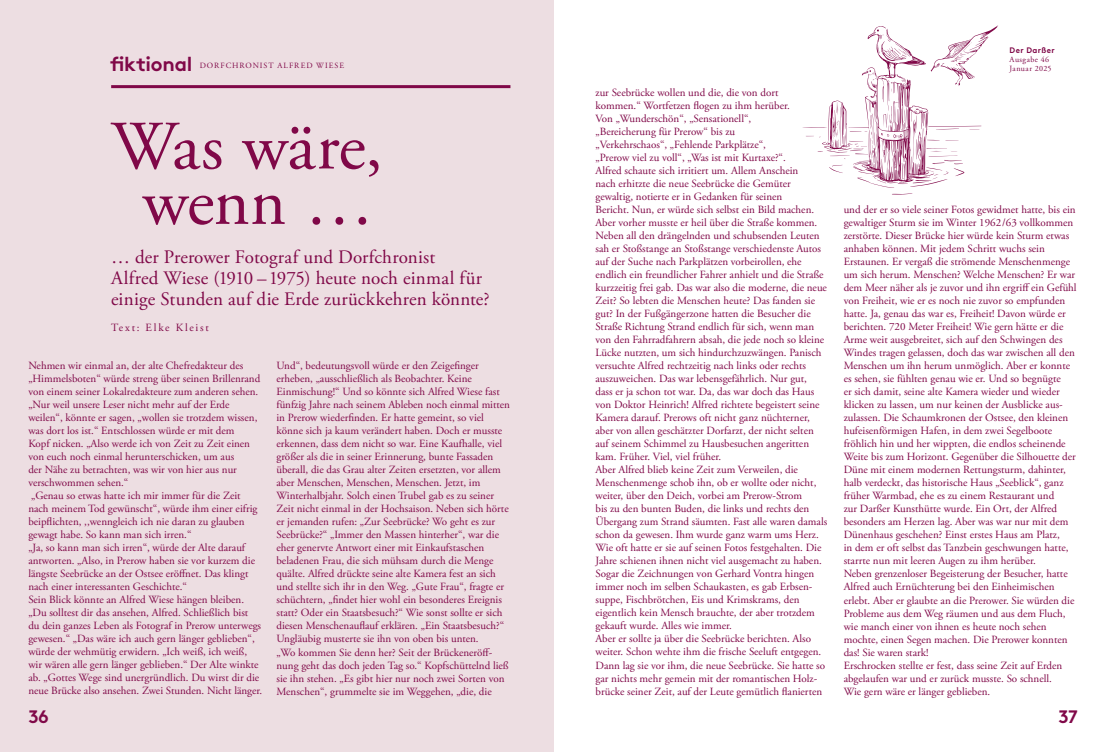
<style>
.page{position:relative;width:1106px;height:752px;background:#fff}
.page>*{position:absolute;margin:0;border:0;box-sizing:border-box;transform-origin:0 0}
.t1{font:69px/55.3px "Adobe Garamond Pro";letter-spacing:-.01em;color:#800848;text-align:center}
.t2{font:20px "Brown Std Bold Alt";letter-spacing:-.01em;color:#800848}
.t3{font:19px/21px "Adobe Garamond Pro";color:#800848}
.t4{font:18px "Brown Std Bold Alt";color:#800848}
.t5{font:11px/13px "Adobe Garamond Pro";color:#800848}
.t6{font:11px "Adobe Garamond Pro";letter-spacing:.16em;color:#800848}
.t7{font:8px "Adobe Garamond Pro";letter-spacing:.12em;color:#800848}
.t8{font:8px/9px "Adobe Garamond Pro";letter-spacing:.055em;color:#800848}
.t9{font:8px "Brown Std Bold Alt";letter-spacing:.055em;color:#800848}
</style>
<div class="page">
<div style="left:0;top:0;width:553px;height:751px;background:#eddee2"></div>
<hr style="left:111px;top:85px;width:399px;height:3px;background:#800848">
<svg style="left:802px;top:25px;width:196px;height:169px"></svg>
<h2 class="t2" style="left:110px;top:52px;width:84px">fiktional</h2>
<p class="t7" style="left:200px;top:61px;width:146px">DORFCHRONIST ALFRED WIESE</p>
<h1 class="t1" style="left:111px;top:121px;width:273px">Was wäre, wenn …</h1>
<h3 class="t3" style="left:111px;top:247px;width:380px">… der Prerower Fotograf und Dorfchronist<br>Alfred Wiese (1910 –1975) heute noch einmal für einige Stunden auf die Erde zurückkehren könnte?</h3>
<p class="t6" style="left:111px;top:321px;width:99px">Text: Elke Kleist</p>
<p class="t5" style="left:28px;top:359px;width:235px">Nehmen wir einmal an, der alte Chefredakteur des „Himmelsboten“ würde streng über seinen Brillenrand von einem seiner Lokalredakteure zum anderen sehen. „Nur weil unsere Leser nicht mehr auf der Erde weilen“, könnte er sagen, „wollen sie trotzdem wissen, was dort los ist.“ Entschlossen würde er mit dem<br>Kopf nicken. „Also werde ich von Zeit zu Zeit einen von euch noch einmal herunterschicken, um aus<br>der Nähe zu betrachten, was wir von hier aus nur verschwommen sehen.“<br>„Genau so etwas hatte ich mir immer für die Zeit<br>nach meinem Tod gewünscht“, würde ihm einer eifrig beipflichten, ,,wenngleich ich nie daran zu glauben gewagt habe. So kann man sich irren.“<br>„Ja, so kann man sich irren“, würde der Alte darauf antworten. „Also, in Prerow haben sie vor kurzem die längste Seebrücke an der Ostsee eröffnet. Das klingt nach einer interessanten Geschichte.“<br>Sein Blick könnte an Alfred Wiese hängen bleiben. „Du solltest dir das ansehen, Alfred. Schließlich bist<br>du dein ganzes Leben als Fotograf in Prerow unterwegs gewesen.“ „Das wäre ich auch gern länger geblieben“, würde der wehmütig erwidern. „Ich weiß, ich weiß, wir wären alle gern länger geblieben.“ Der Alte winkte ab. „Gottes Wege sind unergründlich. Du wirst dir die neue Brücke also ansehen. Zwei Stunden. Nicht länger.</p>
<p class="t5" style="left:276px;top:359px;width:235px">Und“, bedeutungsvoll würde er den Zeigefinger erheben, „ausschließlich als Beobachter. Keine Einmischung!“ Und so könnte sich Alfred Wiese fast fünfzig Jahre nach seinem Ableben noch einmal mitten in Prerow wiederfinden. Er hatte gemeint, so viel könne sich ja kaum verändert haben. Doch er musste erkennen, dass dem nicht so war. Eine Kaufhalle, viel größer als die in seiner Erinnerung, bunte Fassaden überall, die das Grau alter Zeiten ersetzten, vor allem aber Menschen, Menschen, Menschen. Jetzt, im Winterhalbjahr. Solch einen Trubel gab es zu seiner Zeit nicht einmal in der Hochsaison. Neben sich hörte er jemanden rufen: „Zur Seebrücke? Wo geht es zur Seebrücke?“ „Immer den Massen hinterher“, war die eher genervte Antwort einer mit Einkaufstaschen beladenen Frau, die sich mühsam durch die Menge quälte. Alfred drückte seine alte Kamera fest an sich und stellte sich ihr in den Weg. „Gute Frau“, fragte er schüchtern, „findet hier wohl ein besonderes Ereignis statt? Oder ein Staatsbesuch?“ Wie sonst sollte er sich diesen Menschenauflauf erklären. „Ein Staatsbesuch?“ Ungläubig musterte sie ihn von oben bis unten.<br>„Wo kommen Sie denn her? Seit der Brückeneröff&shy;nung geht das doch jeden Tag so.“ Kopfschüttelnd ließ sie ihn stehen. „Es gibt hier nur noch zwei Sorten von Menschen“, grummelte sie im Weggehen, „die, die</p>
<h3 class="t4" style="left:28px;top:705px;width:22px">36</h3>
<p class="t5" style="left:595px;top:86px;width:233px">zur Seebrücke wollen und die, die von dort<br>kommen.“ Wortfetzen flogen zu ihm herüber.<br>Von „Wunderschön“, „Sensationell“,<br>„Bereicherung für Prerow“ bis zu<br>„Verkehrschaos“, „Fehlende Parkplätze“,<br>„Prerow viel zu voll“, „Was ist mit Kurtaxe?“.<br>Alfred schaute sich irritiert um. Allem Anschein<br>nach erhitzte die neue Seebrücke die Gemüter gewaltig, notierte er in Gedanken für seinen<br>Bericht. Nun, er würde sich selbst ein Bild machen.<br>Aber vorher musste er heil über die Straße kommen.<br>Neben all den drängelnden und schubsenden Leuten sah er Stoßstange an Stoßstange verschiedenste Autos auf der Suche nach Parkplätzen vorbeirollen, ehe endlich ein freundlicher Fahrer anhielt und die Straße kurzzeitig frei gab. Das war also die moderne, die neue Zeit? So lebten die Menschen heute? Das fanden sie gut? In der Fußgängerzone hatten die Besucher die Straße Richtung Strand endlich für sich, wenn man von den Fahrradfahrern absah, die jede noch so kleine Lücke nutzten, um sich hindurchzuzwängen. Panisch versuchte Alfred rechtzeitig nach links oder rechts auszuweichen. Das war lebensgefährlich. Nur gut,<br>dass er ja schon tot war. Da, das war doch das Haus von Doktor Heinrich! Alfred richtete begeistert seine Kamera darauf. Prerows oft nicht ganz nüchterner, aber von allen geschätzter Dorfarzt, der nicht selten auf seinem Schimmel zu Hausbesuchen angeritten kam. Früher. Viel, viel früher.<br>Aber Alfred blieb keine Zeit zum Verweilen, die Menschenmenge schob ihn, ob er wollte oder nicht, weiter, über den Deich, vorbei am Prerow-Strom<br>bis zu den bunten Buden, die links und rechts den Übergang zum Strand säumten. Fast alle waren damals schon da gewesen. Ihm wurde ganz warm ums Herz.<br>Wie oft hatte er sie auf seinen Fotos festgehalten. Die Jahre schienen ihnen nicht viel ausgemacht zu haben.<br>Sogar die Zeichnungen von Gerhard Vontra hingen immer noch im selben Schaukasten, es gab Erbsen&shy;suppe, Fischbrötchen, Eis und Krimskrams, den eigentlich kein Mensch brauchte, der aber trotzdem gekauft wurde. Alles wie immer.<br>Aber er sollte ja über die Seebrücke berichten. Also weiter. Schon wehte ihm die frische Seeluft entgegen.<br>Dann lag sie vor ihm, die neue Seebrücke. Sie hatte so gar nichts mehr gemein mit der romantischen Holz&shy;brücke seiner Zeit, auf der Leute gemütlich flanierten</p>
<p class="t9" style="left:1009px;top:45px;width:47px">Der Darßer</p>
<p class="t8" style="left:1009px;top:55px;width:44px">Ausgabe 46<br>Januar 2025</p>
<p class="t5" style="left:843px;top:203px;width:234px">und der er so viele seiner Fotos gewidmet hatte, bis ein gewaltiger Sturm sie im Winter 1962/63 vollkommen zerstörte. Dieser Brücke hier würde kein Sturm etwas anhaben können. Mit jedem Schritt wuchs sein Erstaunen. Er vergaß die strömende Menschenmenge um sich herum. Menschen? Welche Menschen? Er war dem Meer näher als je zuvor und ihn ergriff ein Gefühl von Freiheit, wie er es noch nie zuvor so empfunden hatte. Ja, genau das war es, Freiheit! Davon würde er berichten. 720 Meter Freiheit! Wie gern hätte er die Arme weit ausgebreitet, sich auf den Schwingen des Windes tragen gelassen, doch das war zwischen all den Menschen um ihn herum unmöglich. Aber er konnte es sehen, sie fühlten genau wie er. Und so begnügte<br>er sich damit, seine alte Kamera wieder und wieder klicken zu lassen, um nur keinen der Ausblicke aus&shy;zulassen. Die Schaumkronen der Ostsee, den kleinen hufeisenförmigen Hafen, in dem zwei Segelboote fröhlich hin und her wippten, die endlos scheinende Weite bis zum Horizont. Gegenüber die Silhouette der Düne mit einem modernen Rettungsturm, dahinter, halb verdeckt, das historische Haus „Seeblick“, ganz früher Warmbad, ehe es zu einem Restaurant und<br>zur Darßer Kunsthütte wurde. Ein Ort, der Alfred besonders am Herzen lag. Aber was war nur mit dem Dünenhaus geschehen? Einst erstes Haus am Platz,<br>in dem er oft selbst das Tanzbein geschwungen hatte, starrte nun mit leeren Augen zu ihm herüber.<br>Neben grenzenloser Begeisterung der Besucher, hatte Alfred auch Ernüchterung bei den Einheimischen erlebt. Aber er glaubte an die Prerower. Sie würden die Probleme aus dem Weg räumen und aus dem Fluch, wie manch einer von ihnen es heute noch sehen mochte, einen Segen machen. Die Prerower konnten das! Sie waren stark!<br>Erschrocken stellte er fest, dass seine Zeit auf Erden abgelaufen war und er zurück musste. So schnell.<br>Wie gern wäre er länger geblieben.</p>
<h3 class="t4" style="left:1058px;top:705px;width:21px">37</h3>
</div>
